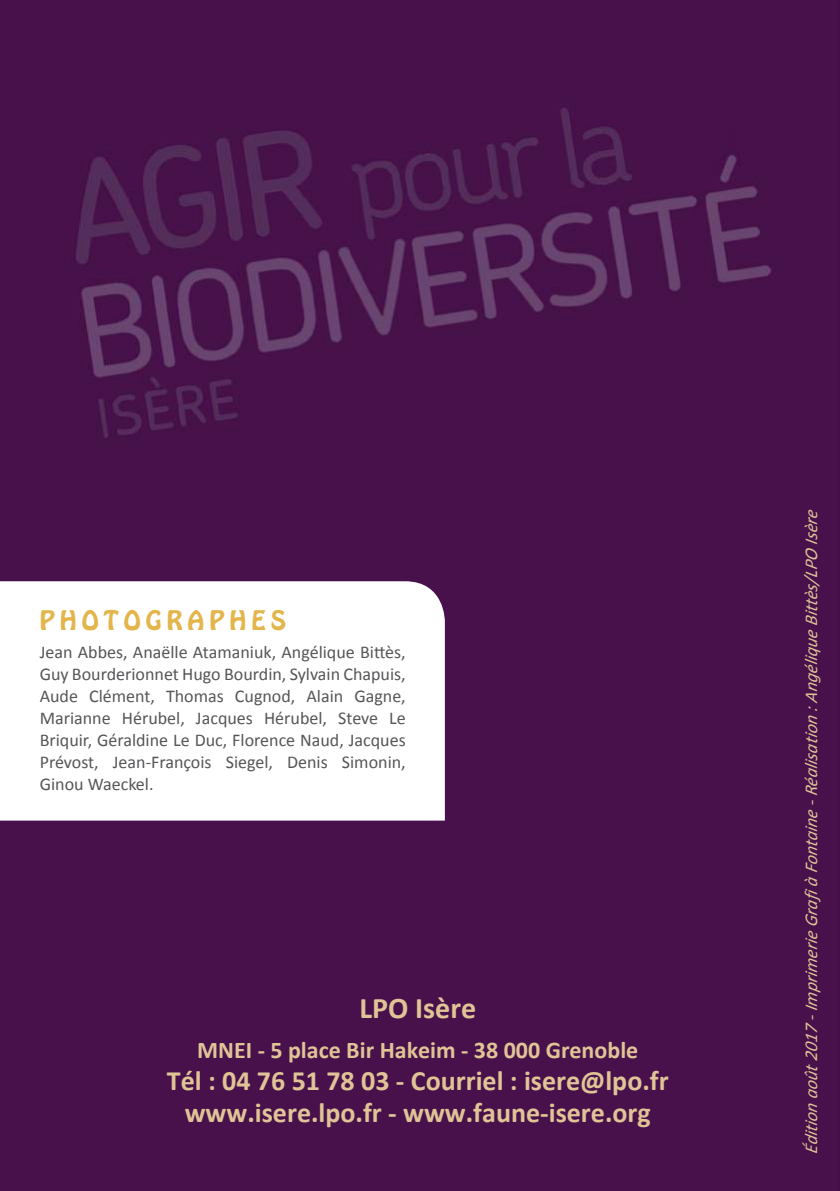
<style>
.page{position:relative;width:840px;height:1191px;background:#fff}
.page>*{position:absolute;margin:0;border:0;box-sizing:border-box;transform-origin:0 0}
.t1{font:700 30px "Calibri";color:#e0c496}
.t2{font:700 28px/32px "Calibri";color:#e0c496;text-align:center}
.t3{font:700 24px "Calibri";color:#e0c496}
.t4{font:23.8px "Hobo Std";letter-spacing:.215em;color:#e3b54b}
.t5{font:18px/22px "Calibri";color:#565659;text-align:justify}
.t6{font:italic 18px "Calibri";color:#e0c496}
</style>
<div class="page">
<div style="left:0;top:0;width:839px;height:1191px;background:#48114b"></div>
<svg style="left:0;top:581px;width:444px;height:239px"></svg>
<h3 class="t4" style="left:40px;top:603px;width:246px">PHOTOGRAPHES</h3>
<p class="t5" style="left:40px;top:640px;width:367px">Jean Abbes, Anaëlle Atamaniuk, Angélique Bittès, Guy Bourderionnet Hugo Bourdin, Sylvain Chapuis, Aude Clément, Thomas Cugnod, Alain Gagne, Marianne Hérubel, Jacques Hérubel, Steve Le Briquir, Géraldine Le Duc, Florence Naud, Jacques Prévost, Jean-François Siegel, Denis Simonin, Ginou Waeckel.</p>
<h1 class="t1" style="left:359px;top:989px;width:118px">LPO Isère</h1>
<h3 class="t3" style="left:197px;top:1035px;width:442px">MNEI - 5 place Bir Hakeim - 38 000 Grenoble</h3>
<h2 class="t2" style="left:167px;top:1065px;width:503px">Tél : 04 76 51 78 03 - Courriel : isere@lpo.fr www.isere.lpo.fr - www.faune-isere.org</h2>
<p class="t6" style="left:798px;top:1153px;width:649px;rotate:-90deg">Édition août2017 -Imprimerie Grafià Fontaine -Réalisation :Angélique Bittès/LPO Isère</p>
</div>
